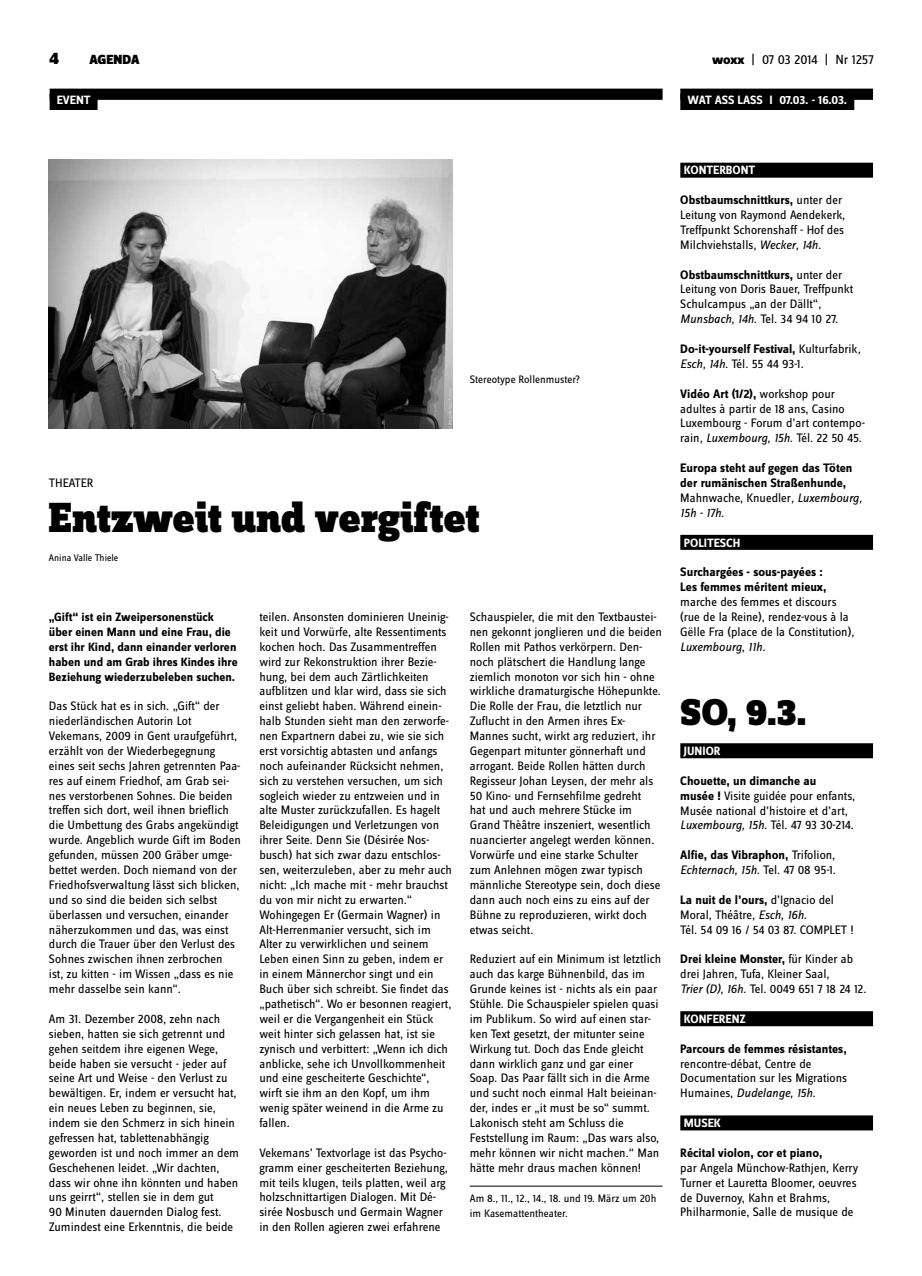
<style>
.page{position:relative;width:922px;height:1276px;background:#fff}
.page>*{position:absolute;margin:0;border:0;box-sizing:border-box;transform-origin:0 0}
.t1{font:900 43.75px "Zine Slab Dis";letter-spacing:-.01em;color:#000}
.t2{font:900 38.75px "Zine Slab Dis";color:#000}
.t3{font:900 17.5px "Zine Sans Dis";color:#000}
.t4{font:13.75px "Zine Sans Dis";letter-spacing:-.01em;color:#000}
.t5{font:900 13.75px "Zine Sans Dis";color:#000}
.t6{font:12.75px/14.9px "Zine Sans Dis";color:#000}
.t7{font:700 12.75px/14.9px "Zine Sans Dis";color:#000}
.t8{font:700 12.5px/14.9px "Zine Sans Dis";color:#000}
.t9{font:700 12.5px "Zine Sans Dis";color:#fff}
.t10{font:11.25px/15px "Zine Sans Dis";color:#000}
.t11{font:10px "Zine Sans Dis";color:#000}
.s1{font-weight:800}
.s2{font-weight:700}
.s3{font-style:italic}
.s4{font-weight:400}
.s5{font-weight:400;font-style:italic}
</style>
<div class="page">
<div style="left:680px;top:89px;width:192px;height:11px;background:#000"></div>
<div style="left:680px;top:94px;width:174px;height:16px;background:#000"></div>
<div style="left:50px;top:89px;width:612px;height:11px;background:#000"></div>
<div style="left:50px;top:94px;width:47px;height:16px;background:#000"></div>
<div style="left:680px;top:163px;width:192px;height:15px;background:#000"></div>
<div style="left:680px;top:535px;width:192px;height:15px;background:#000"></div>
<div style="left:680px;top:743px;width:192px;height:15px;background:#000"></div>
<div style="left:680px;top:1011px;width:192px;height:15px;background:#000"></div>
<div style="left:680px;top:1115px;width:192px;height:15px;background:#000"></div>
<img style="left:49px;top:159px;width:403px;height:269px">
<hr style="left:469px;top:1186px;width:193px;height:1px;background:#000">
<h3 class="t3" style="left:50px;top:49px;width:11px">4</h3>
<p class="t5" style="left:89px;top:53px;width:52px">AGENDA</p>
<p class="t4" style="left:712px;top:53px;width:163px"><span class="s1">woxx</span> | 07 03 2014 | Nr 1257</p>
<p class="t9" style="left:687px;top:93px;width:69px">WAT ASS LASSI</p>
<p class="t9" style="left:779px;top:93px;width:69px">07.03. - 16.03.</p>
<p class="t9" style="left:57px;top:93px;width:35px">EVENT</p>
<p class="t10" style="left:469px;top:372px;width:112px">Stereotype Rollenmuster?</p>
<p class="t6" style="left:49px;top:476px;width:46px">THEATER</p>
<h1 class="t1" style="left:49px;top:494px;width:432px">Entzweit und vergiftet</h1>
<p class="t11" style="left:49px;top:553px;width:71px">Anina Valle Thiele</p>
<p class="t8" style="left:49px;top:610px;width:190px">„Gift“ ist ein Zweipersonenstück über einen Mann und eine Frau, die erst ihr Kind, dann einander verloren haben und am Grab ihres Kindes ihre Beziehung wiederzubeleben suchen.</p>
<p class="t6" style="left:49px;top:699px;width:193px">Das Stück hat es in sich. „Gift“ der niederländischen Autorin Lot Vekemans, 2009 in Gent uraufgeführt, erzählt von der Wiederbegegnung eines seit sechs Jahren getrennten Paa&shy;res auf einem Friedhof, am Grab sei&shy;nes verstorbenen Sohnes. Die beiden treffen sich dort, weil ihnen brieflich die Umbettung des Grabs angekündigt wurde. Angeblich wurde Gift im Boden gefunden, müssen 200 Gräber umge&shy;bettet werden. Doch niemand von der Friedhofsverwaltung lässt sich blicken, und so sind die beiden sich selbst überlassen und versuchen, einander näherzukommen und das, was einst durch die Trauer über den Verlust des Sohnes zwischen ihnen zerbrochen<br>ist, zu kitten - im Wissen „dass es nie mehr dasselbe sein kann“.</p>
<p class="t6" style="left:49px;top:1011px;width:191px">Am 31. Dezember 2008, zehn nach sieben, hatten sie sich getrennt und gehen seitdem ihre eigenen Wege, beide haben sie versucht - jeder auf seine Art und Weise - den Verlust zu bewältigen. Er, indem er versucht hat, ein neues Leben zu beginnen, sie, indem sie den Schmerz in sich hinein gefressen hat, tablettenabhängig geworden ist und noch immer an dem Geschehenen leidet. „Wir dachten, dass wir ohne ihn könnten und haben uns geirrt“, stellen sie in dem gut<br>90 Minuten dauernden Dialog fest.<br>Zumindest eine Erkenntnis, die beide</p>
<p class="t6" style="left:259px;top:610px;width:194px">teilen. Ansonsten dominieren Uneinig&shy;keit und Vorwürfe, alte Ressentiments kochen hoch. Das Zusammentreffen wird zur Rekonstruktion ihrer Bezie&shy;hung, bei dem auch Zärtlichkeiten aufblitzen und klar wird, dass sie sich einst geliebt haben. Während einein&shy;halb Stunden sieht man den zerworfe&shy;nen Expartnern dabei zu, wie sie sich erst vorsichtig abtasten und anfangs noch aufeinander Rücksicht nehmen, sich zu verstehen versuchen, um sich sogleich wieder zu entzweien und in alte Muster zurückzufallen. Es hagelt Beleidigungen und Verletzungen von ihrer Seite. Denn Sie (Désirée Nos&shy;busch) hat sich zwar dazu entschlos&shy;sen, weiterzuleben, aber zu mehr auch nicht: „Ich mache mit - mehr brauchst du von mir nicht zu erwarten.“ Wohingegen Er (Germain Wagner) in Alt-Herrenmanier versucht, sich im Alter zu verwirklichen und seinem Leben einen Sinn zu geben, indem er in einem Männerchor singt und ein Buch über sich schreibt. Sie findet das „pathetisch“. Wo er besonnen reagiert, weil er die Vergangenheit ein Stück weit hinter sich gelassen hat, ist sie zynisch und verbittert: „Wenn ich dich anblicke, sehe ich Unvollkommenheit und eine gescheiterte Geschichte“, wirft sie ihm an den Kopf, um ihm wenig später weinend in die Arme zu fallen.</p>
<p class="t6" style="left:259px;top:1145px;width:190px">Vekemans’ Textvorlage ist das Psycho&shy;gramm einer gescheiterten Beziehung, mit teils klugen, teils platten, weil arg holzschnittartigen Dialogen. Mit Dé&shy;sirée Nosbusch und Germain Wagner in den Rollen agieren zwei erfahrene</p>
<p class="t6" style="left:469px;top:610px;width:193px">Schauspieler, die mit den Textbaustei&shy;nen gekonnt jonglieren und die beiden Rollen mit Pathos verkörpern. Den&shy;noch plätschert die Handlung lange ziemlich monoton vor sich hin - ohne wirkliche dramaturgische Höhepunkte.<br>Die Rolle der Frau, die letztlich nur Zuflucht in den Armen ihres Ex-Mannes sucht, wirkt arg reduziert, ihr Gegenpart mitunter gönnerhaft und arrogant. Beide Rollen hätten durch Regisseur Johan Leysen, der mehr als 50 Kino- und Fernsehfilme gedreht<br>hat und auch mehrere Stücke im Grand Thèâtre inszeniert, wesentlich nuancierter angelegt werden können.<br>Vorwürfe und eine starke Schulter zum Anlehnen mögen zwar typisch männliche Stereotype sein, doch diese dann auch noch eins zu eins auf der Bühne zu reproduzieren, wirkt doch etwas seicht.</p>
<p class="t6" style="left:469px;top:952px;width:193px">Reduziert auf ein Minimum ist letztlich auch das karge Bühnenbild, das im Grunde keines ist - nichts als ein paar Stühle. Die Schauspieler spielen quasi im Publikum. So wird auf einen star&shy;ken Text gesetzt, der mitunter seine Wirkung tut. Doch das Ende gleicht dann wirklich ganz und gar einer Soap. Das Paar fällt sich in die Arme und sucht noch einmal Halt beieinan&shy;der, indes er „it must be so“ summt.<br>Lakonisch steht am Schluss die Feststellung im Raum: „Das wars also, mehr können wir nicht machen.“ Man hätte mehr draus machen können!</p>
<p class="t10" style="left:469px;top:1190px;width:188px">Am 8., 11., 12., 14., 18. und 19. März um 20h im Kasemattentheater.</p>
<p class="t9" style="left:683px;top:164px;width:70px">konterbont</p>
<p class="t6" style="left:680px;top:193px;width:166px"><span class="s2">Obstbaumschnittkurs,</span> unter der<br>Leitung von Raymond Aendekerk,<br>Treffpunkt Schorenshaff - Hof des<br>Milchviehstalls<span class="s3">, Wecker, 14h.</span></p>
<p class="t6" style="left:680px;top:267px;width:174px"><span class="s2">Obstbaumschnittkurs,</span> unter der<br>Leitung von Doris Bauer, Treffpunkt<br>Schulcampus „an der Dällt“<span class="s3">,<br>Munsbach, 14h.</span> Tel. 34 94 10 27.</p>
<p class="t6" style="left:680px;top:342px;width:182px"><span class="s2">Do-it-yourself Festival,</span> Kulturfabrik<span class="s3">,<br>Esch, 14h.</span> Tél. 55 44 93-1.</p>
<p class="t6" style="left:680px;top:386px;width:186px"><span class="s2">Vidéo Art (1/2),</span> workshop pour adultes à partir de 18 ans, Casino Luxembourg - Forum d’art contempo&shy;rain<span class="s3">, Luxembourg, 15h.</span> Tél. 22 50 45.</p>
<p class="t7" style="left:680px;top:461px;width:183px">Europa steht auf gegen das Töten der rumänischen Straßenhunde,<br><span class="s4">Mahnwache, Knuedler</span><span class="s5">, Luxembourg,<br>15h - 17h.</span></p>
<p class="t9" style="left:683px;top:536px;width:58px">POLITESCH</p>
<p class="t7" style="left:680px;top:565px;width:148px">Surchargées - sous-payées :<br>Les femmes méritent mieux,</p>
<p class="t6" style="left:680px;top:595px;width:176px">marche des femmes et discours (rue de la Reine), rendez-vous à la<br>Gëlle Fra (place de la Constitution)<span class="s3">,<br>Luxembourg, 11h.</span></p>
<h2 class="t2" style="left:680px;top:692px;width:127px">SO, 9.3.</h2>
<p class="t9" style="left:683px;top:744px;width:36px">junior</p>
<p class="t6" style="left:680px;top:773px;width:176px"><span class="s2">Chouette, un dimanche au<br>musée !</span> Visite guidée pour enfants, Musée national d’histoire et d’art<span class="s3">, Luxembourg, 15h.</span> Tél. 47 93 30-214.</p>
<p class="t6" style="left:680px;top:848px;width:157px"><span class="s2">Alfie, das Vibraphon,</span> Trifolion<span class="s3">,<br>Echternach, 15h.</span> Tel. 47 08 95-1.</p>
<p class="t6" style="left:680px;top:892px;width:175px"><span class="s2">La nuit de l’ours,</span> d’Ignacio del<br>Moral, Théâtre<span class="s3">, Esch, 16h.<br></span>Tél. 54 09 16 / 54 03 87. COMPLET !</p>
<p class="t6" style="left:680px;top:952px;width:187px"><span class="s2">Drei kleine Monster,</span> für Kinder ab drei Jahren, Tufa, Kleiner Saal<span class="s3">,<br>Trier (D), 16h.</span> Tel. 0049 651 7 18 24 12.</p>
<p class="t9" style="left:683px;top:1012px;width:64px">konferenz</p>
<p class="t7" style="left:680px;top:1041px;width:168px">Parcours de femmes résistantes,</p>
<p class="t6" style="left:680px;top:1056px;width:168px">rencontre-débat, Centre de<br>Documentation sur les Migrations<br>Humaines<span class="s3">, Dudelange, 15h.</span></p>
<p class="t9" style="left:683px;top:1116px;width:39px">musek</p>
<p class="t7" style="left:680px;top:1146px;width:143px">Récital violon, cor et piano,</p>
<p class="t6" style="left:680px;top:1160px;width:179px">par Angela Münchow-Rathjen, Kerry Turner et Lauretta Bloomer, oeuvres de Duvernoy, Kahn et Brahms, Philharmonie, Salle de musique de</p>
</div>
